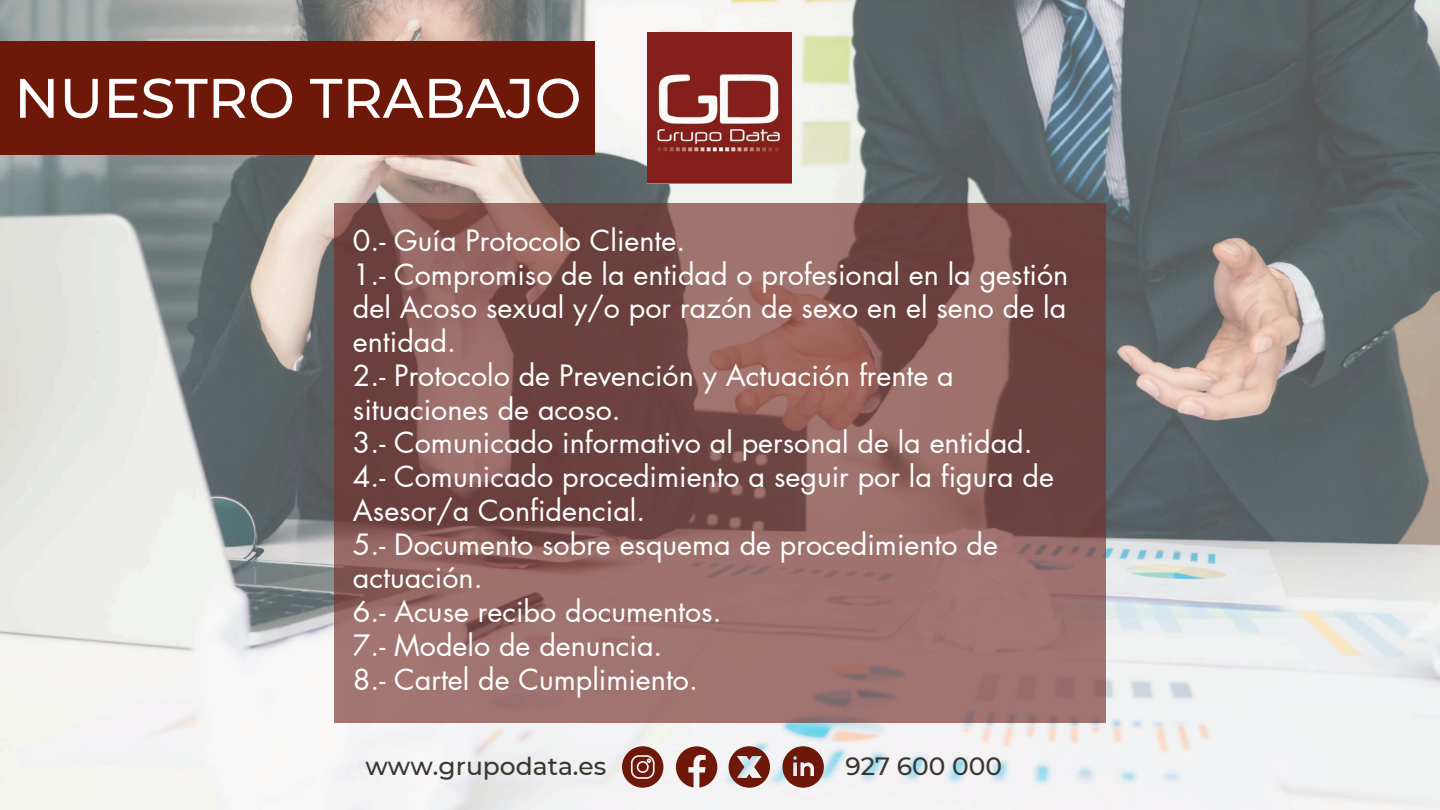
<style>
.page{position:relative;width:1440px;height:810px;background:#fff}
.page>*{position:absolute;margin:0;border:0;box-sizing:border-box;transform-origin:0 0}
.t1{font:500 55.6px "Montserrat";color:#fff}
.t2{font:28.7px/33.8px "Futura LT Pro";color:#fff}
.t3{font:500 25px "Montserrat";color:#3b3530}
</style>
<div class="page">
<img style="left:0;top:0;width:1440px;height:810px">
<svg style="left:334px;top:203px;width:772px;height:519px;background:#895d59"></svg>
<img style="left:648px;top:33px;width:144px;height:150px">
<div style="left:0;top:41px;width:594px;height:114px;background:#6d1808"></div>
<svg style="left:676px;top:746px;width:41px;height:42px"></svg>
<svg style="left:622px;top:746px;width:41px;height:42px"></svg>
<svg style="left:782px;top:746px;width:42px;height:42px"></svg>
<svg style="left:729px;top:746px;width:41px;height:42px;background:#9e726b"></svg>
<h1 class="t1" style="left:14px;top:64px;width:569px">NUESTRO TRABAJO</h1>
<p class="t2" style="left:353px;top:225px;width:717px">0.- Guía Protocolo Cliente.<br>1.- Compromiso de la entidad o profesional en la gestión del Acoso sexual y/o por razón de sexo en el seno de la entidad.<br>2.- Protocolo de Prevención y Actuación frente a situaciones de acoso.<br>3.- Comunicado informativo al personal de la entidad.<br>4.- Comunicado procedimiento a seguir por la figura de Asesor/a Confidencial.<br>5.- Documento sobre esquema de procedimiento de actuación.<br>6.- Acuse recibo documentos.<br>7.- Modelo de denuncia.<br>8.- Cartel de Cumplimiento.</p>
<p class="t3" style="left:366px;top:751px;width:242px">www.grupodata.es</p>
<p class="t3" style="left:845px;top:751px;width:158px">927 600 000</p>
</div>
